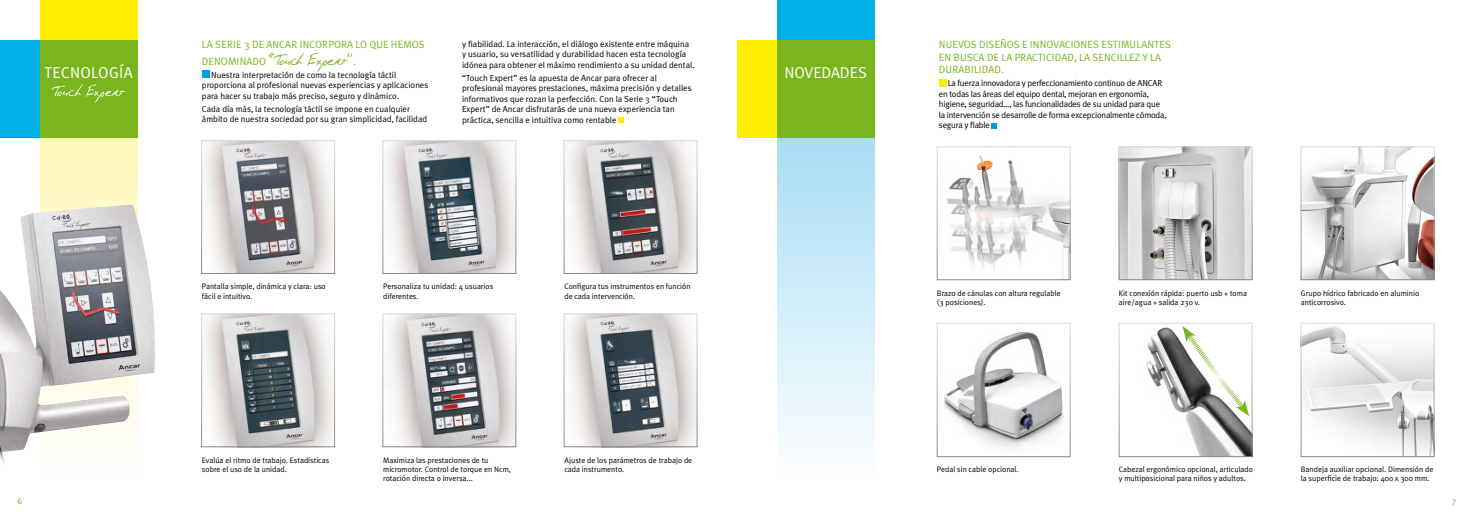
<style>
.page{position:relative;width:1474px;height:521px;background:#fff}
.page>*{position:absolute;margin:0;border:0;box-sizing:border-box;transform-origin:0 0}
.t1{font:17.5px "Phont Phreak's Handwriting";color:#7ab51d}
.t2{font:15.75px "Meta Plus Normal";letter-spacing:.015em;color:#fff}
.t3{font:15.75px "Meta Plus Normal";letter-spacing:-.01em;color:#fff}
.t4{font:10.5px/12.6px "Meta Plus Normal";letter-spacing:.005em;color:#7ab51d}
.t5{font:8.75px/10.5px "Meta Plus Normal";color:#000}
.t6{font:8.75px/10.5px "Meta Plus Normal";letter-spacing:-.025em;color:#000}
.t7{font:8.75px "Meta Plus Normal";color:#7ab51d}
.t8{font:7.88px/9.5px "Meta Plus Normal";color:#000}
.s1{font-family:"Meta Plus Normal";font-size:10.5px}
</style>
<div class="page">
<div style="left:40px;top:0;width:97px;height:481px;background:#fff8be"></div>
<div style="left:40px;top:0;width:97px;height:90px;background:#ffed00"></div>
<div style="left:0;top:40px;width:90px;height:97px;background:#00b0e6"></div>
<svg style="left:776px;top:137px;width:98px;height:308px;background:#d1edf8"></svg>
<div style="left:776px;top:0;width:98px;height:90px;background:#00b0e6"></div>
<div style="left:737px;top:40px;width:90px;height:97px;background:#ffed00"></div>
<div style="left:776px;top:40px;width:98px;height:97px;background:#7ab51d"></div>
<img style="left:0;top:200px;width:155px;height:281px">
<div style="left:0;top:449px;width:26px;height:32px;background:#fff"></div>
<div style="left:202px;top:70px;width:7px;height:8px;background:#009ee0"></div>
<div style="left:938px;top:79px;width:8px;height:7px;background:#ffed00"></div>
<svg style="left:991px;top:123px;width:6px;height:5px"></svg>
<svg style="left:618px;top:117px;width:6px;height:6px"></svg>
<img style="left:568px;top:142px;width:127px;height:130px">
<div style="left:564px;top:140px;width:133px;height:134px;border:1px solid #fff"></div>
<img style="left:386px;top:142px;width:128px;height:130px">
<div style="left:382px;top:140px;width:134px;height:134px;border:1px solid #fff"></div>
<img style="left:204px;top:142px;width:129px;height:130px">
<div style="left:201px;top:140px;width:134px;height:134px;border:1px solid #fff"></div>
<img style="left:204px;top:316px;width:129px;height:129px">
<div style="left:201px;top:314px;width:134px;height:133px;border:1px solid #fff"></div>
<img style="left:389px;top:316px;width:125px;height:129px">
<div style="left:382px;top:314px;width:134px;height:133px;border:1px solid #fff"></div>
<img style="left:568px;top:316px;width:127px;height:129px">
<div style="left:564px;top:314px;width:133px;height:133px;border:1px solid #fff"></div>
<img style="left:1302px;top:149px;width:130px;height:129px">
<div style="left:1300px;top:147px;width:134px;height:133px;border:1px solid #fff"></div>
<img style="left:1120px;top:149px;width:130px;height:129px">
<div style="left:1118px;top:147px;width:134px;height:133px;border:1px solid #fff"></div>
<img style="left:947px;top:156px;width:121px;height:122px">
<div style="left:937px;top:147px;width:133px;height:133px;border:1px solid #fff"></div>
<img style="left:943px;top:332px;width:121px;height:116px">
<div style="left:937px;top:323px;width:133px;height:134px;border:1px solid #fff"></div>
<img style="left:1146px;top:327px;width:104px;height:128px">
<div style="left:1118px;top:323px;width:134px;height:134px;border:1px solid #fff"></div>
<img style="left:1302px;top:326px;width:130px;height:129px">
<div style="left:1300px;top:323px;width:134px;height:134px;border:1px solid #fff"></div>
<svg style="left:1182px;top:326px;width:67px;height:90px"></svg>
<div style="left:40px;top:40px;width:97px;height:97px;background:#7ab51d"></div>
<svg style="left:51px;top:84px;width:75px;height:19px"></svg>
<p class="t5" style="left:462px;top:38px;width:234px">y fiabilidad. La interacción, el diálogo existente entre máquina y usuario, su versatilidad y durabilidad hacen esta tecnología idónea para obtener el máximo rendimiento a su unidad dental.</p>
<p class="t5" style="left:462px;top:72px;width:231px">“Touch Expert” es la apuesta de Ancar para ofrecer al profesional mayores prestaciones, máxima precisión y detalles informativos que rozan la perfección. Con la Serie 3 “Touch Expert” de Ancar disfrutarás de una nueva experiencia tan práctica, sencilla e intuitiva como rentable</p>
<p class="t4" style="left:202px;top:38px;width:224px">LA SERIE 3 DE ANCAR INCORPORA LO QUE HEMOS</p>
<h1 class="t1" style="left:202px;top:48px;width:155px"><span class="s1">DENOMINADO</span> “Touch Expert”<span class="s1">.</span></h1>
<p class="t5" style="left:202px;top:69px;width:228px;text-indent:9px">Nuestra interpretación de como la tecnología táctil proporciona al profesional nuevas experiencias y aplicaciones para hacer su trabajo más preciso, seguro y dinámico.</p>
<p class="t5" style="left:202px;top:103px;width:227px">Cada día más, la tecnología táctil se impone en cualquier ámbito de nuestra sociedad por su gran simplicidad, facilidad</p>
<h2 class="t2" style="left:44px;top:63px;width:90px">TECNOLOGÍA</h2>
<h2 class="t3" style="left:784px;top:63px;width:84px">NOVEDADES</h2>
<p class="t8" style="left:202px;top:282px;width:125px">Pantalla simple, dinámica y clara: uso fácil e intuitivo.</p>
<p class="t8" style="left:383px;top:282px;width:112px">Personaliza tu unidad: 4 usuarios diferentes.</p>
<p class="t8" style="left:564px;top:282px;width:128px">Configura tus instrumentos en función de cada intervención.</p>
<p class="t8" style="left:202px;top:455px;width:129px">Evalúa el ritmo de trabajo. Estadísticas sobre el uso de la unidad.</p>
<p class="t8" style="left:564px;top:455px;width:129px">Ajuste de los parámetros de trabajo de cada instrumento.</p>
<p class="t8" style="left:383px;top:455px;width:129px">Maximiza las prestaciones de tu micromotor. Control de torque en Ncm, rotación directa o inversa...</p>
<p class="t4" style="left:938px;top:38px;width:234px">NUEVOS DISEÑOS E INNOVACIONES ESTIMULANTES<br>EN BUSCA DE LA PRACTICIDAD, LA SENCILLEZ Y LA<br>DURABILIDAD.</p>
<p class="t6" style="left:938px;top:78px;width:229px;text-indent:9px">La fuerza innovadora y perfeccionamiento continuo de ANCAR en todas las áreas del equipo dental, mejoran en ergonomía, higiene, seguridad…, las funcionalidades de su unidad para que la intervención se desarrolle de forma excepcionalmente cómoda, segura y fiable</p>
<p class="t8" style="left:937px;top:288px;width:125px">Brazo de cánulas con altura regulable (3 posiciones).</p>
<p class="t8" style="left:1118px;top:288px;width:130px">Kit conexión rápida: puerto usb + toma aire/agua + salida 230 v.</p>
<p class="t8" style="left:1300px;top:288px;width:120px">Grupo hídrico fabricado en aluminio anticorrosivo.</p>
<p class="t8" style="left:937px;top:464px;width:83px">Pedal sin cable opcional.</p>
<p class="t8" style="left:1300px;top:464px;width:134px">Bandeja auxiliar opcional. Dimensión de la superficie de trabajo: 400 x 300 mm.</p>
<p class="t8" style="left:1118px;top:464px;width:136px">Cabezal ergonómico opcional, articulado y multiposicional para niños y adultos.</p>
<p class="t7" style="left:18px;top:496px;width:6px">6</p>
<p class="t7" style="left:1451px;top:496px;width:6px">7</p>
</div>
